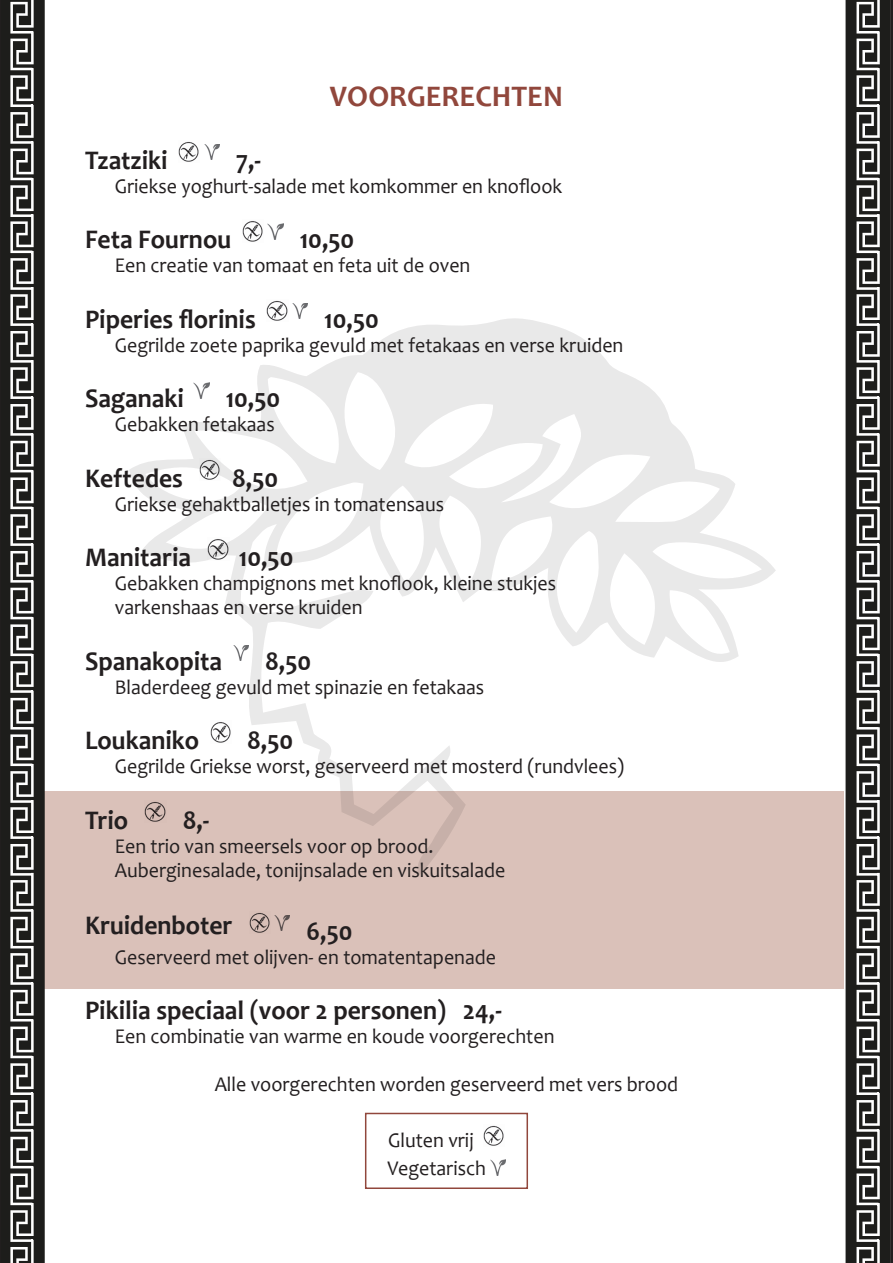
<style>
.page{position:relative;width:893px;height:1263px;background:#fff}
.page>*{position:absolute;margin:0;border:0;box-sizing:border-box;transform-origin:0 0}
.t1{font:700 30px "Candara";color:#91473c}
.t2{font:700 27px "Candara";color:#231f20;scale:.95 1}
.t3{font:21px "Candara";color:#231f20;scale:.95 1}
</style>
<div class="page">
<svg style="left:129px;top:318px;width:647px;height:473px"></svg>
<div style="left:42px;top:791px;width:802px;height:198px;background:#dac1b9"></div>
<img style="left:179px;top:141px;width:20px;height:21px">
<img style="left:204px;top:144px;width:15px;height:16px">
<img style="left:242px;top:221px;width:21px;height:21px">
<img style="left:268px;top:224px;width:15px;height:15px">
<img style="left:267px;top:300px;width:21px;height:22px">
<img style="left:292px;top:303px;width:16px;height:16px">
<img style="left:194px;top:383px;width:15px;height:15px">
<img style="left:200px;top:458px;width:21px;height:23px">
<img style="left:208px;top:538px;width:21px;height:22px">
<img style="left:233px;top:645px;width:15px;height:16px">
<img style="left:210px;top:721px;width:22px;height:22px">
<img style="left:145px;top:801px;width:21px;height:21px">
<img style="left:249px;top:912px;width:21px;height:21px">
<img style="left:275px;top:915px;width:15px;height:16px">
<img style="left:484px;top:1125px;width:20px;height:21px">
<img style="left:490px;top:1160px;width:15px;height:15px">
<div style="left:365px;top:1113px;width:163px;height:76px;border:2px solid #91473c"></div>
<svg style="left:0;top:0;width:45px;height:1263px;background:#4f4f4d"></svg>
<svg style="left:845px;top:0;width:48px;height:1263px"></svg>
<p class="t1" style="left:330px;top:78px;width:235px">VOORGERECHTEN</p>
<p class="t2" style="left:85px;top:144px;width:88px">Tzatziki</p>
<p class="t2" style="left:236px;top:144px;width:28px">7,-</p>
<p class="t3" style="left:115px;top:173px;width:472px">Griekse yoghurt-salade met komkommer en knoflook</p>
<p class="t2" style="left:85px;top:223px;width:155px">Feta Fournou</p>
<p class="t2" style="left:300px;top:223px;width:59px">10,50</p>
<p class="t3" style="left:115px;top:252px;width:376px">Een creatie van tomaat en feta uit de oven</p>
<p class="t2" style="left:85px;top:303px;width:181px">Piperies florinis</p>
<p class="t2" style="left:324px;top:303px;width:59px">10,50</p>
<p class="t3" style="left:115px;top:332px;width:537px">Gegrilde zoete paprika gevuld met fetakaas en verse kruiden</p>
<p class="t2" style="left:85px;top:382px;width:106px">Saganaki</p>
<p class="t2" style="left:226px;top:382px;width:59px">10,50</p>
<p class="t3" style="left:115px;top:411px;width:170px">Gebakken fetakaas</p>
<p class="t2" style="left:85px;top:462px;width:105px">Keftedes</p>
<p class="t2" style="left:232px;top:462px;width:50px">8,50</p>
<p class="t3" style="left:115px;top:491px;width:348px">Griekse gehaktballetjes in tomatensaus</p>
<p class="t2" style="left:85px;top:541px;width:113px">Manitaria</p>
<p class="t2" style="left:239px;top:541px;width:59px">10,50</p>
<p class="t3" style="left:115px;top:570px;width:466px">Gebakken champignons met knoflook, kleine stukjes</p>
<p class="t3" style="left:115px;top:594px;width:262px">varkenshaas en verse kruiden</p>
<p class="t2" style="left:85px;top:645px;width:146px">Spanakopita</p>
<p class="t2" style="left:265px;top:645px;width:50px">8,50</p>
<p class="t3" style="left:115px;top:674px;width:390px">Bladerdeeg gevuld met spinazie en fetakaas</p>
<p class="t2" style="left:85px;top:724px;width:122px">Loukaniko</p>
<p class="t2" style="left:247px;top:724px;width:50px">8,50</p>
<p class="t3" style="left:115px;top:753px;width:538px">Gegrilde Griekse worst, geserveerd met mosterd (rundvlees)</p>
<p class="t2" style="left:85px;top:804px;width:47px">Trio</p>
<p class="t2" style="left:183px;top:804px;width:30px">8,-</p>
<p class="t3" style="left:115px;top:833px;width:337px">Een trio van smeersels voor op brood.</p>
<p class="t3" style="left:115px;top:857px;width:413px">Auberginesalade, tonijnsalade en viskuitsalade</p>
<p class="t2" style="left:85px;top:909px;width:157px">Kruidenboter</p>
<p class="t2" style="left:307px;top:915px;width:50px">6,50</p>
<p class="t3" style="left:115px;top:944px;width:403px">Geserveerd met olijven- en tomatentapenade</p>
<p class="t2" style="left:85px;top:994px;width:440px">Pikilia speciaal (voor 2 personen) 24,-</p>
<p class="t3" style="left:115px;top:1023px;width:464px">Een combinatie van warme en koude voorgerechten</p>
<p class="t3" style="left:215px;top:1071px;width:489px">Alle voorgerechten worden geserveerd met vers brood</p>
<p class="t3" style="left:388px;top:1127px;width:92px">Gluten vrij</p>
<p class="t3" style="left:388px;top:1155px;width:105px">Vegetarisch</p>
</div>
